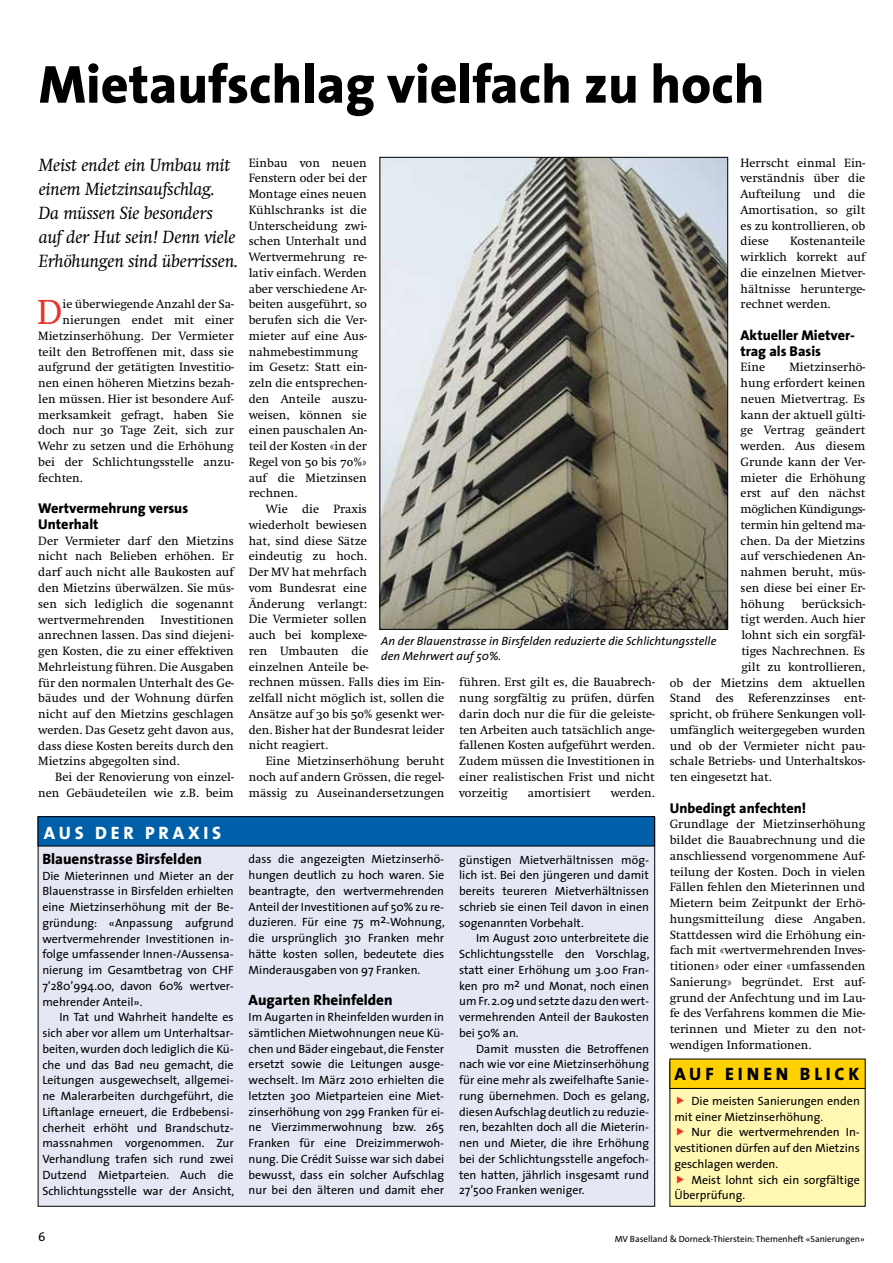
<style>
.page{position:relative;width:893px;height:1263px;background:#fff}
.page>*{position:absolute;margin:0;border:0;box-sizing:border-box;transform-origin:0 0}
.t1{font:800 54px "The Sans";color:#000}
.t2{font:36px "Swift";color:#e5352c}
.t3{font:italic 18px/24px "Swift Neue LT Pro";color:#000}
.t4{font:800 18px "The Sans";color:#000}
.t5{font:800 18px "The Sans";letter-spacing:.21em;color:#fff}
.t6{font:800 15px "The Sans";color:#000}
.t7{font:800 14.25px/15.8px "The Sans";color:#000}
.t8{font:12.75px "The Sans Caps";color:#000}
.t9{font:12.45px/15.8px "Swift";color:#000;text-align:justify}
.t10{font:12px/15.8px "The Sans";color:#000;text-align:justify}
.t11{font:italic 12px/15px "The Sans";color:#000}
.t12{font:9px "The Sans";color:#000}
.s1{font-family:"Swift SC"}
</style>
<div class="page">
<div style="left:670px;top:1062px;width:195px;height:144px;background:#fff7b2"></div>
<div style="left:670px;top:1059px;width:195px;height:29px;background:#ffd100"></div>
<div style="left:38px;top:817px;width:617px;height:389px;background:#e5e8f4"></div>
<div style="left:38px;top:817px;width:617px;height:29px;background:#005fa9"></div>
<div style="left:38px;top:816px;width:617px;height:30px;border:1px solid #000"></div>
<img style="left:382px;top:159px;width:344px;height:468px">
<h1 class="t1" style="left:39px;top:39px;width:727px">Mietaufschlag vielfach zu hoch</h1>
<h3 class="t3" style="left:39px;top:153px;width:201px">Meist endet ein Umbau mit einem Mietzinsaufschlag.<br>Da müssen Sie besonders auf der Hut sein! Denn viele<br>Erhöhungen sind überrissen.</h3>
<h2 class="t2" style="left:37px;top:293px;width:27px">D</h2>
<p class="t9" style="left:63px;top:297px;width:173px">ie überwiegende Anzahl der Sa-</p>
<p class="t9" style="left:63px;top:312px;width:173px">nierungen endet mit einer</p>
<p class="t9" style="left:38px;top:328px;width:197px">Mietzinserhöhung. Der Vermieter</p>
<p class="t9" style="left:38px;top:344px;width:197px">teilt den Betroffenen mit, dass sie</p>
<p class="t9" style="left:38px;top:360px;width:197px">aufgrund der getätigten Investitio-</p>
<p class="t9" style="left:38px;top:375px;width:197px">nen einen höheren Mietzins bezah-</p>
<p class="t9" style="left:38px;top:391px;width:197px">len müssen. Hier ist besondere Auf-</p>
<p class="t9" style="left:38px;top:407px;width:197px">merksamkeit gefragt, haben Sie</p>
<p class="t9" style="left:38px;top:423px;width:197px">doch nur <span class="s1">30</span> Tage Zeit, sich zur</p>
<p class="t9" style="left:38px;top:438px;width:197px">Wehr zu setzen und die Erhöhung</p>
<p class="t9" style="left:38px;top:454px;width:197px">bei der Schlichtungsstelle anzu-</p>
<p class="t9" style="left:38px;top:470px;width:46px">fechten.</p>
<p class="t7" style="left:38px;top:500px;width:151px">Wertvermehrung versus<br>Unterhalt</p>
<p class="t9" style="left:38px;top:533px;width:197px">Der Vermieter darf den Mietzins nicht nach Belieben erhöhen. Er darf auch nicht alle Baukosten auf den Mietzins überwälzen. Sie müs&shy;sen sich lediglich die sogenannt wertvermehrenden</p>
<p class="t9" style="left:38px;top:612px;width:197px;text-indent:122px">Investitionen anrechnen lassen. Das sind diejeni&shy;gen Kosten, die zu einer effektiven Mehrleistung führen. Die Ausgaben für den normalen Unterhalt des Ge&shy;bäudes und der Wohnung dürfen nicht auf den Mietzins geschlagen werden. Das Gesetz geht davon aus, dass diese Kosten bereits durch den Mietzins abgegolten sind.</p>
<p class="t9" style="left:38px;top:769px;width:197px;text-align:right">Bei der Renovierung von einzel&shy;nen Gebäudeteilen wie z.B. beim</p>
<h3 class="t5" style="left:44px;top:817px;width:28px">AUS</h3>
<h3 class="t5" style="left:95px;top:817px;width:28px">DER</h3>
<h3 class="t5" style="left:145px;top:817px;width:76px">PR AXIS</h3>
<p class="t6" style="left:42px;top:846px;width:161px">Blauenstrasse Birsfelden</p>
<p class="t10" style="left:42px;top:867px;width:193px">Die Mieterinnen und Mieter an der Blauenstrasse in Birsfelden erhielten eine Mietzinserhöhung mit der Be&shy;gründung: «Anpassung aufgrund wertvermehrender Investitionen in&shy;folge umfassender Innen-/Aussensa&shy;nierung im Gesamtbetrag von CHF 7’280’994.00, davon 60% wertver&shy;mehrender Anteil».</p>
<p class="t10" style="left:42px;top:1009px;width:193px;text-indent:17px">In Tat und Wahrheit handelte es sich aber vor allem um Unterhaltsar&shy;beiten, wurden doch lediglich die Kü&shy;che und das Bad neu gemacht, die Leitungen ausgewechselt, allgemei&shy;ne Malerarbeiten durchgeführt, die Liftanlage erneuert, die Erdbebensi&shy;cherheit erhöht und Brandschutz&shy;massnahmen vorgenommen. Zur Verhandlung trafen sich rund zwei Dutzend Mietparteien. Auch die Schlichtungsstelle war der Ansicht,</p>
<p class="t9" style="left:741px;top:155px;width:126px">Herrscht einmal Ein&shy;verständnis über die Aufteilung und die Amortisation, so gilt es zu kontrollieren, ob diese</p>
<p class="t9" style="left:249px;top:155px;width:120px;text-align:left">Einbau von neuen<br>Fenstern oder bei der<br>Montage eines neuen<br>Kühlschranks ist die<br>Unterscheidung zwi&shy;schen Unterhalt und<br>Wertvermehrung re&shy;lativ einfach. Werden aber verschiedene Ar&shy;beiten ausgeführt, so berufen sich die Ver&shy;mieter auf eine Aus&shy;nahmebestimmung im Gesetz: Statt ein&shy;zeln die entsprechen&shy;den Anteile auszu&shy;weisen, können sie einen pauschalen An&shy;teil der Kosten «in der<br>Regel von <span class="s1">50</span> bis <span class="s1">70</span>%» auf die Mietzinsen rechnen.</p>
<p class="t9" style="left:249px;top:501px;width:197px;text-align:left;text-indent:17px">Wie die Praxis<br>wiederholt bewiesen<br>hat, sind diese Sätze<br>eindeutig zu hoch.<br>Der MV hat mehrfach<br>vom Bundesrat eine<br>Änderung verlangt:<br>Die Vermieter sollen<br>auch bei komplexe-<br>ren Umbauten die<br>einzelnen Anteile be-<br>rechnen müssen. Falls dies im Ein&shy;zelfall nicht möglich ist, sollen die<br>Ansätze auf <span class="s1">30</span> bis <span class="s1">50</span>% gesenkt wer&shy;den. Bisher hat der Bundesrat leider nicht reagiert.</p>
<p class="t9" style="left:249px;top:753px;width:197px;text-indent:17px">Eine Mietzinserhöhung beruht noch auf andern Grössen, die regel&shy;mässig zu Auseinandersetzungen</p>
<p class="t9" style="left:741px;top:234px;width:126px;text-indent:50px">Kostenanteile wirklich korrekt auf die einzelnen Mietver&shy;hältnisse herunterge&shy;rechnet werden.</p>
<p class="t7" style="left:741px;top:327px;width:116px">Aktueller Mietver&shy;trag als Basis</p>
<p class="t9" style="left:741px;top:360px;width:26px">Eine</p>
<p class="t9" style="left:741px;top:360px;width:126px;text-indent:49px">Mietzinserhö&shy;hung erfordert keinen neuen Mietvertrag. Es kann der aktuell gülti&shy;ge Vertrag geändert werden. Aus diesem Grunde kann der Ver&shy;mieter die Erhöhung erst auf den nächst möglichen Kündigungs&shy;termin hin geltend ma&shy;chen. Da der Mietzins auf verschiedenen An&shy;nahmen beruht, müs&shy;sen diese bei einer Er&shy;höhung</p>
<p class="t9" style="left:802px;top:596px;width:65px">berücksich-</p>
<p class="t9" style="left:741px;top:612px;width:126px">tigt werden. Auch hier</p>
<p class="t9" style="left:741px;top:627px;width:126px">lohnt sich ein sorgfäl-</p>
<p class="t9" style="left:741px;top:643px;width:126px">tiges Nachrechnen. Es</p>
<p class="t9" style="left:741px;top:659px;width:126px">gilt zu kontrollieren,</p>
<p class="t9" style="left:670px;top:675px;width:197px">ob der Mietzins dem aktuellen</p>
<p class="t9" style="left:670px;top:690px;width:197px">Stand des Referenzzinses ent-</p>
<p class="t9" style="left:670px;top:706px;width:197px">spricht, ob frühere Senkungen voll-</p>
<p class="t9" style="left:670px;top:722px;width:197px">umfänglich weitergegeben wurden</p>
<p class="t9" style="left:670px;top:738px;width:197px">und ob der Vermieter nicht pau-</p>
<p class="t9" style="left:670px;top:753px;width:197px">schale Betriebs- und Unterhaltskos-</p>
<p class="t9" style="left:670px;top:769px;width:104px">ten eingesetzt hat.</p>
<p class="t7" style="left:670px;top:799px;width:138px">Unbedingt anfechten!</p>
<p class="t9" style="left:670px;top:816px;width:197px">Grundlage der Mietzinserhöhung bildet die Bauabrechnung und die anschliessend vorgenommene Auf&shy;teilung der Kosten. Doch in vielen Fällen fehlen den Mieterinnen und Mietern beim Zeitpunkt der Erhö&shy;hungsmitteilung diese Angaben.<br>Stattdessen wird die Erhöhung ein&shy;fach mit «wertvermehrenden Inves&shy;titionen» oder einer «umfassenden Sanierung» begründet. Erst auf&shy;grund der Anfechtung und im Lau&shy;fe des Verfahrens kommen die Mie&shy;terinnen und Mieter zu den not&shy;wendigen Informationen.</p>
<p class="t11" style="left:381px;top:633px;width:337px">An der Blauenstrasse in Birsfelden reduzierte die Schlichtungsstelle den Mehrwert auf 50%.</p>
<p class="t9" style="left:459px;top:675px;width:197px">führen. Erst gilt es, die Bauabrech&shy;nung sorgfältig zu prüfen, dürfen darin doch nur die für die geleiste&shy;ten Arbeiten auch tatsächlich ange&shy;fallenen Kosten aufgeführt werden.<br>Zudem müssen die Investitionen in einer realistischen Frist und nicht vorzeitig</p>
<p class="t9" style="left:528px;top:785px;width:64px">amortisiert</p>
<p class="t9" style="left:611px;top:785px;width:45px">werden.</p>
<p class="t10" style="left:249px;top:851px;width:198px">dass die angezeigten Mietzinserhö&shy;hungen deutlich zu hoch waren. Sie beantragte, den wertvermehrenden Anteil der Investitionen auf 50% zu re&shy;duzieren. Für eine 75 m2-Wohnung, die ursprünglich 310 Franken mehr hätte kosten sollen, bedeutete dies Minderausgaben von 97 Franken.</p>
<p class="t6" style="left:249px;top:988px;width:145px">Augarten Rheinfelden</p>
<p class="t10" style="left:249px;top:1009px;width:197px">Im Augarten in Rheinfelden wurden in sämtlichen Mietwohnungen neue Kü&shy;chen und Bäder eingebaut, die Fenster ersetzt sowie die Leitungen ausge&shy;wechselt. Im März 2010 erhielten die letzten 300 Mietparteien eine Miet&shy;zinserhöhung von 299 Franken für ei&shy;ne Vierzimmerwohnung bzw. 265<br>Franken für eine Dreizimmerwoh&shy;nung. Die Crédit Suisse war sich dabei bewusst, dass ein solcher Aufschlag nur bei den älteren und damit eher</p>
<p class="t10" style="left:459px;top:851px;width:191px">günstigen Mietverhältnissen mög&shy;lich ist. Bei den jüngeren und damit bereits teureren Mietverhältnissen schrieb sie einen Teil davon in einen sogenannten Vorbehalt.</p>
<p class="t10" style="left:459px;top:930px;width:192px;text-indent:17px">Im August 2010 unterbreitete die Schlichtungsstelle den Vorschlag, statt einer Erhöhung um 3.00 Fran&shy;ken pro m2 und Monat, noch einen um Fr. 2.09 und setzte dazu den wert&shy;vermehrenden Anteil der Baukosten bei 50% an.</p>
<p class="t10" style="left:459px;top:1040px;width:192px;text-indent:17px">Damit mussten die Betroffenen nach wie vor eine Mietzinserhöhung für eine mehr als zweifelhafte Sanie&shy;rung übernehmen. Doch es gelang, diesen Aufschlag deutlich zu reduzie&shy;ren, bezahlten doch all die Mieterin&shy;nen und Mieter, die ihre Erhöhung bei der Schlichtungsstelle angefoch&shy;ten hatten, jährlich insgesamt rund 27’500 Franken weniger.</p>
<h3 class="t4" style="left:674px;top:1059px;width:185px">Auf ei nen Bli ck</h3>
<p class="t10" style="left:674px;top:1092px;width:187px;text-indent:17px">Die meisten Sanierungen enden mit einer Mietzinserhöhung.</p>
<p class="t10" style="left:674px;top:1124px;width:187px;text-indent:17px">Nur die wertvermehrenden In&shy;vestitionen dürfen auf den Mietzins geschlagen werden.</p>
<p class="t10" style="left:674px;top:1171px;width:187px;text-indent:17px">Meist lohnt sich ein sorgfältige<br>Überprüfung.</p>
<p class="t8" style="left:38px;top:1226px;width:9px">6</p>
<p class="t12" style="left:615px;top:1231px;width:252px">MV Baselland &amp; Dorneck-Thierstein: Themenheft «Sanierungen»</p>
</div>
